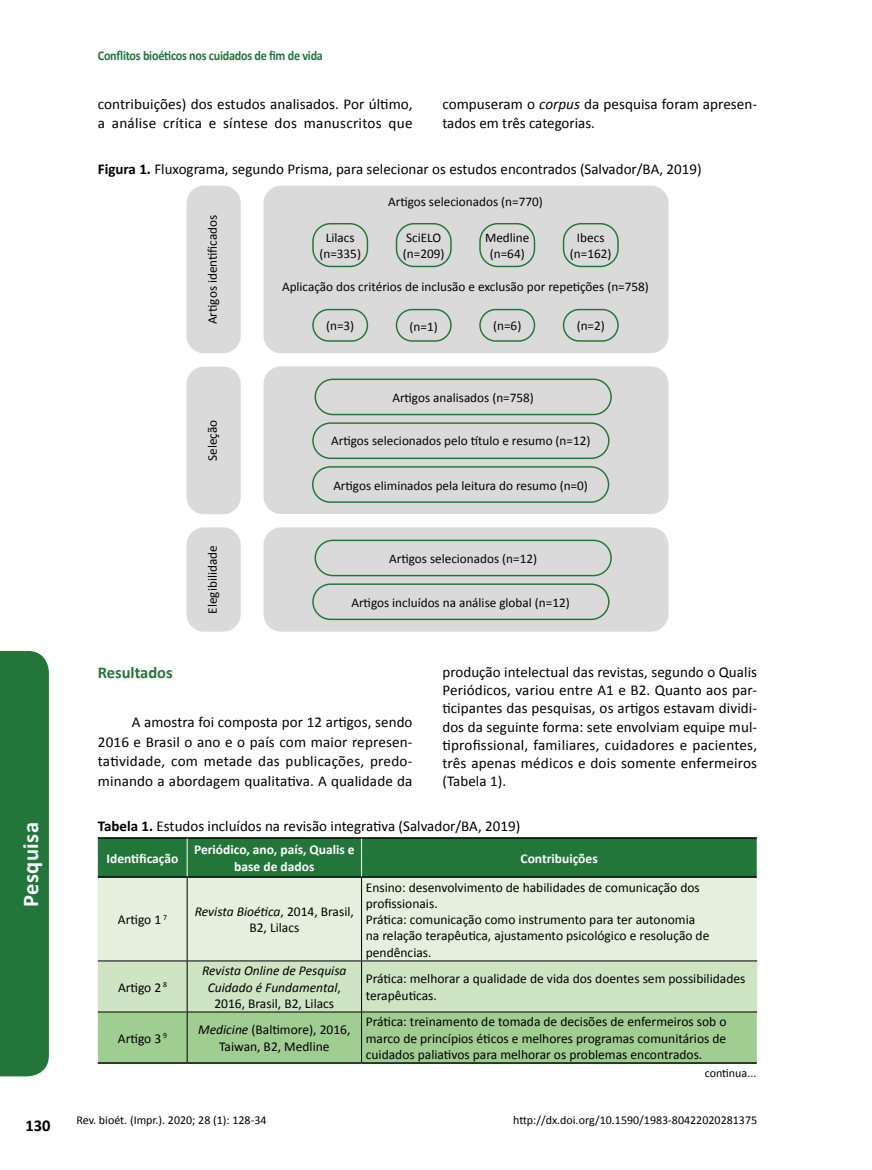
<style>
.page{position:relative;width:872px;height:1170px;background:#fff}
.page>*{position:absolute;margin:0;border:0;box-sizing:border-box;transform-origin:0 0}
.t1{font:700 22.5px "Calibri";letter-spacing:.02em;color:#fff}
.t2{font:700 16.5px "Calibri";color:#237639}
.t3{font:700 16.5px "Calibri";color:#000}
.t4{font:15px/18.1px "Calibri";letter-spacing:.005em;color:#000}
.t5{font:13.5px/16.2px "Calibri";color:#000;text-align:center}
.t6{font:italic 13.5px/16.2px "Calibri";color:#000;text-align:center}
.t7{font:700 13.5px/16.2px "Calibri";color:#fff;text-align:center}
.t8{font:700 13.5px "Calibri";letter-spacing:-.02em;color:#237639;scale:.9 1}
.t9{font:13.2px/15.9px "Calibri";color:#020203;text-align:center}
.t10{font:12px "Calibri";color:#000}
.s1{font-style:italic}
.s2{font-weight:700}
.s3{font-style:normal}
</style>
<div class="page">
<div style="left:186px;top:366px;width:55px;height:148px;background:#dadada;border-radius:18px"></div>
<div style="left:186px;top:527px;width:55px;height:104px;background:#dadada;border-radius:18px"></div>
<div style="left:263px;top:366px;width:405px;height:148px;background:#dadada;border-radius:18px"></div>
<div style="left:314px;top:378px;width:298px;height:37px;border:1px solid #237639;border-radius:18px"></div>
<div style="left:312px;top:422px;width:297px;height:37px;border:1px solid #237639;border-radius:18px"></div>
<div style="left:312px;top:466px;width:297px;height:37px;border:1px solid #237639;border-radius:18px"></div>
<div style="left:263px;top:527px;width:405px;height:104px;background:#dadada;border-radius:18px"></div>
<div style="left:314px;top:539px;width:298px;height:37px;border:1px solid #237639;border-radius:18px"></div>
<div style="left:312px;top:583px;width:297px;height:37px;border:1px solid #237639;border-radius:18px"></div>
<div style="left:263px;top:186px;width:405px;height:167px;background:#dadada;border-radius:18px"></div>
<div style="left:396px;top:223px;width:56px;height:44px;border:1px solid #237639;border-radius:18px"></div>
<div style="left:479px;top:223px;width:56px;height:44px;border:1px solid #237639;border-radius:18px"></div>
<div style="left:563px;top:223px;width:56px;height:44px;border:1px solid #237639;border-radius:18px"></div>
<div style="left:396px;top:309px;width:56px;height:32px;border:1px solid #237639;border-radius:16px"></div>
<div style="left:479px;top:309px;width:56px;height:32px;border:1px solid #237639;border-radius:16px"></div>
<div style="left:563px;top:309px;width:56px;height:32px;border:1px solid #237639;border-radius:16px"></div>
<div style="left:312px;top:223px;width:56px;height:44px;border:1px solid #237639;border-radius:18px"></div>
<div style="left:312px;top:309px;width:56px;height:32px;border:1px solid #237639;border-radius:16px"></div>
<div style="left:186px;top:186px;width:55px;height:167px;background:#dadada;border-radius:18px"></div>
<div style="left:98px;top:838px;width:658px;height:38px;background:#237639"></div>
<div style="left:98px;top:877px;width:658px;height:83px;background:#e4f0dd"></div>
<svg style="left:98px;top:961px;width:658px;height:101px;background:#b5d6a8"></svg>
<hr style="left:98px;top:837px;width:89px;height:1px;background:#000">
<hr style="left:187px;top:837px;width:174px;height:1px;background:#000">
<hr style="left:361px;top:837px;width:395px;height:1px;background:#000">
<hr style="left:98px;top:876px;width:89px;height:1px;background:#000">
<hr style="left:187px;top:876px;width:174px;height:1px;background:#000">
<hr style="left:361px;top:876px;width:395px;height:1px;background:#000">
<hr style="left:756px;top:961px;width:1px;height:50px;background:#cfe4c3">
<hr style="left:187px;top:877px;width:1px;height:83px;background:#000">
<hr style="left:361px;top:877px;width:1px;height:83px;background:#000">
<hr style="left:98px;top:960px;width:89px;height:1px;background:#000">
<hr style="left:187px;top:960px;width:174px;height:1px;background:#000">
<hr style="left:187px;top:961px;width:1px;height:50px;background:#000">
<hr style="left:361px;top:960px;width:396px;height:1px;background:#000">
<hr style="left:361px;top:961px;width:1px;height:50px;background:#000">
<hr style="left:187px;top:1012px;width:1px;height:50px;background:#000">
<hr style="left:361px;top:1012px;width:1px;height:50px;background:#000">
<hr style="left:98px;top:1011px;width:89px;height:1px;background:#000">
<hr style="left:187px;top:1011px;width:174px;height:1px;background:#000">
<hr style="left:361px;top:1011px;width:396px;height:1px;background:#000">
<hr style="left:98px;top:1062px;width:89px;height:1px;background:#000">
<hr style="left:187px;top:1062px;width:174px;height:1px;background:#000">
<hr style="left:361px;top:1062px;width:395px;height:1px;background:#000">
<hr style="left:187px;top:838px;width:1px;height:38px;background:#fff">
<hr style="left:361px;top:838px;width:1px;height:38px;background:#fff">
<div style="left:0;top:651px;width:49px;height:425px;background:#237639"></div>
<p class="t8" style="left:98px;top:47px;width:252px">Conflitos bioéticos nos cuidados de fim de vida</p>
<p class="t4" style="left:98px;top:95px;width:316px;line-height:19.2px">contribuições) dos estudos analisados. Por último, a análise crítica e síntese dos manuscritos que</p>
<p class="t4" style="left:442px;top:95px;width:316px;line-height:19.2px">compuseram o <span class="s1">corpus</span> da pesquisa foram apresen&shy;tados em três categorias.</p>
<p class="t4" style="left:98px;top:159px;width:605px"><span class="s2">Figura 1.</span> Fluxograma, segundo Prisma, para selecionar os estudos encontrados (Salvador/BA, 2019)</p>
<h1 class="t1" style="left:16px;top:907px;width:86px;rotate:-90deg">Pesquisa</h1>
<p class="t9" style="left:205px;top:324px;width:111px;rotate:-90deg">Artigos identificados</p>
<p class="t9" style="left:205px;top:461px;width:42px;rotate:-90deg">Seleção</p>
<p class="t9" style="left:205px;top:613px;width:70px;rotate:-90deg">Elegibilidade</p>
<p class="t9" style="left:319px;top:230px;width:43px">Lilacs (n=335)</p>
<p class="t9" style="left:388px;top:194px;width:156px">Artigos selecionados (n=770)</p>
<p class="t9" style="left:403px;top:230px;width:43px;text-align:left">SciELO (n=209)</p>
<p class="t9" style="left:485px;top:230px;width:46px">Medline (n=64)</p>
<p class="t9" style="left:570px;top:230px;width:43px">Ibecs (n=162)</p>
<p class="t9" style="left:282px;top:278px;width:368px">Aplicação dos critérios de inclusão e exclusão por repetições (n=758)</p>
<p class="t9" style="left:326px;top:318px;width:30px">(n=3)</p>
<p class="t9" style="left:409px;top:318px;width:30px">(n=1)</p>
<p class="t9" style="left:493px;top:318px;width:30px">(n=6)</p>
<p class="t9" style="left:576px;top:318px;width:30px">(n=2)</p>
<p class="t9" style="left:392px;top:389px;width:143px">Artigos analisados (n=758)</p>
<p class="t9" style="left:331px;top:433px;width:261px">Artigos selecionados pelo título e resumo (n=12)</p>
<p class="t9" style="left:333px;top:477px;width:256px">Artigos eliminados pela leitura do resumo (n=0)</p>
<p class="t9" style="left:389px;top:550px;width:149px">Artigos selecionados (n=12)</p>
<p class="t9" style="left:351px;top:594px;width:220px">Artigos incluídos na análise global (n=12)</p>
<p class="t4" style="left:442px;top:663px;width:316px;text-align:justify">produção intelectual das revistas, segundo o Qualis Periódicos, variou entre A1 e B2. Quanto aos par&shy;ticipantes das pesquisas, os artigos estavam dividi&shy;dos da seguinte forma: sete envolviam equipe mul&shy;tiprofissional, familiares, cuidadores e pacientes, três apenas médicos e dois somente enfermeiros (Tabela 1).</p>
<p class="t4" style="left:98px;top:817px;width:424px"><span class="s2">Tabela 1.</span> Estudos incluídos na revisão integrativa (Salvador/BA, 2019)</p>
<p class="t7" style="left:107px;top:849px;width:73px">Identificação</p>
<p class="t7" style="left:194px;top:841px;width:162px">Periódico, ano, país, Qualis e base de dados</p>
<p class="t7" style="left:520px;top:849px;width:79px">Contribuições</p>
<p class="t2" style="left:98px;top:662px;width:76px">Resultados</p>
<p class="t4" style="left:98px;top:712px;width:316px;line-height:19.5px;text-align:justify;text-indent:34px">A amostra foi composta por 12 artigos, sendo 2016 e Brasil o ano e o país com maior represen&shy;tatividade, com metade das publicações, predo&shy;minando a abordagem qualitativa. A qualidade da</p>
<p class="t5" style="left:118px;top:911px;width:50px">Artigo 1 <sup>7</sup></p>
<p class="t5" style="left:195px;top:903px;width:161px"><span class="s1">Revista Bioética</span>, 2014, Brasil,<br>B2, Lilacs</p>
<p class="t5" style="left:366px;top:879px;width:345px;text-align:left">Ensino: desenvolvimento de habilidades de comunicação dos profissionais.<br>Prática: comunicação como instrumento para ter autonomia na relação terapêutica, ajustamento psicológico e resolução de pendências.</p>
<p class="t5" style="left:118px;top:978px;width:50px">Artigo 2 <sup>8</sup></p>
<p class="t6" style="left:202px;top:962px;width:146px">Revista Online de Pesquisa<br>Cuidado é Fundamental<span class="s3">,<br>2016, Brasil, B2, Lilacs</span></p>
<p class="t5" style="left:366px;top:970px;width:381px;text-align:left">Prática: melhorar a qualidade de vida dos doentes sem possibilidades terapêuticas.</p>
<p class="t5" style="left:118px;top:1029px;width:50px">Artigo 3 <sup>9</sup></p>
<p class="t5" style="left:198px;top:1021px;width:154px"><span class="s1">Medicine</span> (Baltimore), 2016,<br>Taiwan, B2, Medline</p>
<p class="t5" style="left:366px;top:1013px;width:362px;text-align:justify">Prática: treinamento de tomada de decisões de enfermeiros sob o marco de princípios éticos e melhores programas comunitários de cuidados paliativos para melhorar os problemas encontrados.</p>
<p class="t3" style="left:26px;top:1115px;width:27px">130</p>
<p class="t10" style="left:77px;top:1112px;width:191px">Rev. bioét. (Impr.). 2020; 28 (1): 128-34</p>
<p class="t10" style="left:705px;top:1064px;width:53px">continua...</p>
<p class="t10" style="left:513px;top:1112px;width:245px">http://dx.doi.org/10.1590/1983-80422020281375</p>
</div>
